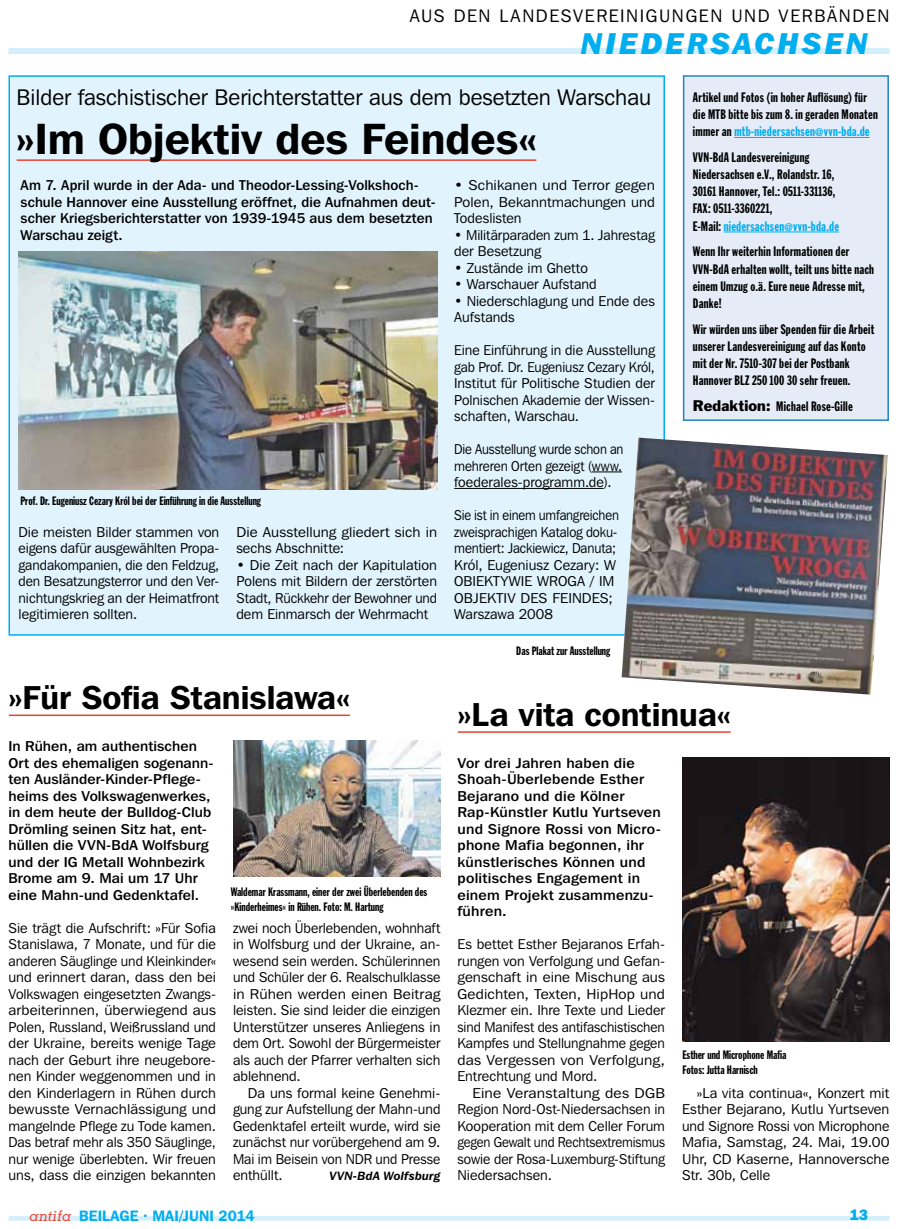
<style>
.page{position:relative;width:898px;height:1229px;background:#fff}
.page>*{position:absolute;margin:0;border:0;box-sizing:border-box;transform-origin:0 0}
.t1{font:600 43.5px "Franklin Gothic IT Cby BT";color:#000}
.t2{font:600 33px "Franklin Gothic IT Cby BT";color:#000}
.t3{font:italic 800 30px "Franklin Gothic IT Cby BT";letter-spacing:.105em;color:#00aeef}
.t4{font:22.5px "Franklin Gothic IT Cby BT";color:#000}
.t5{font:18px "Franklin Gothic IT Cby BT";letter-spacing:.09em;color:#000}
.t6{font:600 15px "Franklin Gothic IT Cby BT";letter-spacing:.005em;color:#00aeef}
.t7{font:800 15px "Franklin Gothic IT Cby BT";color:#00aeef}
.t8{font:14.25px/16.5px "Franklin Gothic IT Cby BT";color:#000;text-align:justify}
.t9{font:500 14.25px/16.5px "Franklin Gothic IT Cby BT";letter-spacing:.01em;color:#000;scale:1.04 1}
.t10{font:500 14.25px/16.5px "Franklin Gothic IT Cby BT";letter-spacing:.01em;color:#000;scale:1.06 1}
.t11{font:500 14.25px/16.5px "Franklin Gothic IT Cby BT";letter-spacing:.01em;color:#000}
.t12{font:14.25px/16.5px "Franklin Gothic IT Cby BT";color:#000;text-align:justify;scale:1.09 1}
.t13{font:14.25px/16.5px "Franklin Gothic IT Cby BT";color:#000;scale:.91 1}
.t14{font:14.25px/16.5px "Franklin Gothic IT Cby BT";color:#000;text-align:justify;scale:.9 1}
.t15{font:14.25px/16.5px "Franklin Gothic IT Cby BT";color:#000;text-align:justify;scale:1.07 1}
.t16{font:14.25px/16.5px "Franklin Gothic IT Cby BT";color:#000;scale:1.05 1}
.t17{font:13.5px/17.2px "Franklin Gothic Extra Cond";letter-spacing:.02em;color:#000}
.t18{font:12px/15px "Franklin Gothic Extra Cond";color:#000}
.t19{font:italic 600 12px "Franklin Gothic IT Cby BT";letter-spacing:.015em;color:#000}
.s1{color:#00aeef}
.s2{font-family:"Franklin Gothic";font-size:14.25px}
.s3{font-family:"Memphis";font-weight:500;font-style:italic;color:#ef4130}
</style>
<div class="page">
<hr style="left:9px;top:1216px;width:880px;height:4px;background:#d4effc">
<div style="left:9px;top:48px;width:880px;height:6px;background:#d4effc"></div>
<hr style="left:9px;top:714px;width:341px;height:2px;background:#ef4130">
<hr style="left:457px;top:731px;width:273px;height:2px;background:#ef4130">
<img style="left:233px;top:740px;width:207px;height:136px">
<img style="left:682px;top:757px;width:207px;height:284px">
<div style="left:9px;top:76px;width:655px;height:559px;background:#e1f4fd"></div>
<hr style="left:591px;top:472px;width:31px;height:1px;background:#000">
<hr style="left:454px;top:488px;width:149px;height:1px;background:#000">
<hr style="left:17px;top:159px;width:519px;height:2px;background:#ef4130">
<img style="left:621px;top:438px;width:266px;height:257px">
<img style="left:19px;top:251px;width:418px;height:238px">
<div style="left:683px;top:76px;width:204px;height:344px;background:#e6ecf7"></div>
<hr style="left:734px;top:137px;width:135px;height:1px;background:#00aeef">
<hr style="left:723px;top:232px;width:115px;height:1px;background:#00aeef">
<div style="left:682px;top:75px;width:206px;height:346px;border:2px solid #2484c6"></div>
<p class="t5" style="left:409px;top:5px;width:481px">AUS DEN LANDESVEREINIGUNGEN UND VERBÄNDEN</p>
<h3 class="t3" style="left:581px;top:25px;width:288px">NIEDERSACHSEN</h3>
<h3 class="t4" style="left:17px;top:83px;width:636px">Bilder faschistischer Berichterstatter aus dem besetzten Warschau</h3>
<h1 class="t1" style="left:17px;top:111px;width:521px">»Im Objektiv des Feindes«</h1>
<p class="t11" style="left:21px;top:177px;width:416px">Am 7. April wurde in der Ada- und Theodor-Lessing-Volkshoch&shy;schule Hannover eine Ausstellung eröffnet, die Aufnahmen deut&shy;scher Kriegsberichterstatter von 1939-1945 aus dem besetzten Warschau zeigt.</p>
<p class="t15" style="left:454px;top:177px;width:189px">• Schikanen und Terror gegen Polen, Bekanntmachungen und Todeslisten</p>
<p class="t8" style="left:454px;top:226px;width:202px">• Militärparaden zum 1. Jahrestag der Besetzung</p>
<p class="t8" style="left:454px;top:259px;width:135px">• Zustände im Ghetto</p>
<p class="t8" style="left:454px;top:276px;width:144px">• Warschauer Aufstand</p>
<p class="t8" style="left:454px;top:292px;width:202px">• Niederschlagung und Ende des<br>Aufstands</p>
<p class="t8" style="left:454px;top:342px;width:202px">Eine Einführung in die Ausstellung gab Prof. Dr. Eugeniusz Cezary Król, Institut für Politische Studien der Polnischen Akademie der Wissen&shy;schaften, Warschau.</p>
<p class="t14" style="left:454px;top:441px;width:189px">Die Ausstellung wurde schon an mehreren Orten gezeigt (www. foederales-programm.de).</p>
<p class="t13" style="left:454px;top:507px;width:182px">Sie ist in einem umfangreichen zweisprachigen Katalog doku&shy;mentiert: Jackiewicz, Danuta;<br>Król, Eugeniusz Cezary: W<br>OBIEKTYWIE WROGA / IM<br>OBJEKTIV DES FEINDES;<br>Warszawa 2008</p>
<p class="t18" style="left:21px;top:493px;width:242px">Prof. Dr. Eugeniusz Cezary Król bei der Einführung in die Ausstellung</p>
<p class="t8" style="left:19px;top:523px;width:202px">Die meisten Bilder stammen von eigens dafür ausgewählten Propa&shy;gandakompanien, die den Feldzug, den Besatzungsterror und den Ver&shy;nichtungskrieg an der Heimatfront legitimieren sollten.</p>
<p class="t16" style="left:236px;top:523px;width:193px">Die Ausstellung gliedert sich in sechs Abschnitte:</p>
<p class="t8" style="left:236px;top:556px;width:202px">• Die Zeit nach der Kapitulation Polens mit Bildern der zerstörten Stadt, Rückkehr der Bewohner und dem Einmarsch der Wehrmacht</p>
<p class="t18" style="left:516px;top:643px;width:95px">Das Plakat zur Ausstellung</p>
<p class="t17" style="left:692px;top:88px;width:186px">Artikel und Fotos (in hoher Auflösung) für die MTB bitte bis zum 8. in geraden Monaten immer an <span class="s1">mtb-niedersachsen@vvn-bda.de</span></p>
<p class="t17" style="left:692px;top:148px;width:148px">VVN-BdA Landesvereinigung<br>Niedersachsen e.V., Rolandstr. 16,<br>30161 Hannover, Tel.: 0511-331136,<br>FAX: 0511-3360221,<br>E-Mail: <span class="s1">niedersachsen@vvn-bda.de</span></p>
<p class="t17" style="left:692px;top:243px;width:182px">Wenn Ihr weiterhin Informationen der<br>VVN-BdA erhalten wollt, teilt uns bitte nach einem Umzug o.ä. Eure neue Adresse mit,<br>Danke!</p>
<p class="t17" style="left:692px;top:320px;width:183px">Wir würden uns über Spenden für die Arbeit unserer Landesvereinigung auf das Konto mit der Nr. 7510-307 bei der Postbank Hannover BLZ 250 100 30 sehr freuen.</p>
<p class="t17" style="left:692px;top:397px;width:161px"><span class="s2">Redaktion:</span> Michael Rose-Gille</p>
<h2 class="t2" style="left:9px;top:677px;width:342px">»Für Sofia Stanislawa«</h2>
<p class="t9" style="left:9px;top:738px;width:199px">In Rühen, am authentischen<br>Ort des ehemaligen sogenann&shy;ten Ausländer-Kinder-Pflege&shy;heims des Volkswagenwerkes, in dem heute der Bulldog-Club<br>Drömling seinen Sitz hat, ent&shy;hüllen die VVN-BdA Wolfsburg und der IG Metall Wohnbezirk<br>Brome am 9. Mai um 17 Uhr eine Mahn-und Gedenktafel.</p>
<p class="t8" style="left:9px;top:919px;width:209px">Sie trägt die Aufschrift: »Für Sofia Stanislawa, 7 Monate, und für die anderen Säuglinge und Kleinkinder« und erinnert daran, dass den bei Volkswagen eingesetzten Zwangs&shy;arbeiterinnen, überwiegend aus Polen, Russland, Weißrussland und der Ukraine, bereits wenige Tage nach der Geburt ihre neugebore&shy;nen Kinder weggenommen und in den Kinderlagern in Rühen durch bewusste Vernachlässigung und mangelnde Pflege zu Tode kamen.<br>Das betraf mehr als 350 Säuglinge, nur wenige überlebten. Wir freuen uns, dass die einzigen bekannten</p>
<p class="t8" style="left:233px;top:919px;width:209px">zwei noch Überlebenden, wohnhaft in Wolfsburg und der Ukraine, an&shy;wesend sein werden. Schülerinnen und Schüler der 6. Realschulklasse in Rühen werden einen Beitrag leisten. Sie sind leider die einzigen Unterstützer unseres Anliegens in dem Ort. Sowohl der Bürgermeister als auch der Pfarrer verhalten sich ablehnend.</p>
<p class="t18" style="left:231px;top:884px;width:198px">Waldemar Krassmann, einer der zwei Überlebenden des »Kinderheimes« in Rühen. Foto: M. Hartung</p>
<p class="t8" style="left:233px;top:1084px;width:209px;text-indent:15px">Da uns formal keine Genehmi&shy;gung zur Aufstellung der Mahn-und Gedenktafel erteilt wurde, wird sie zunächst nur vorübergehend am 9.<br>Mai im Beisein von NDR und Presse enthüllt.</p>
<p class="t19" style="left:329px;top:1169px;width:112px">VVN-BdA Wolfsburg</p>
<h2 class="t2" style="left:457px;top:694px;width:274px">»La vita continua«</h2>
<p class="t10" style="left:457px;top:754px;width:193px">Vor drei Jahren haben die<br>Shoah-Überlebende Esther<br>Bejarano und die Kölner<br>Rap-Künstler Kutlu Yurtseven und Signore Rossi von Micro&shy;phone Mafia begonnen, ihr künstlerisches Können und politisches Engagement in einem Projekt zusammenzu&shy;führen.</p>
<p class="t8" style="left:457px;top:936px;width:209px">Es bettet Esther Bejaranos Erfah&shy;rungen von Verfolgung und Gefan&shy;genschaft in eine Mischung aus Gedichten, Texten, HipHop und Klezmer ein. Ihre Texte und Lieder sind Manifest des antifaschistischen Kampfes und Stellungnahme gegen das Vergessen von Verfolgung, Entrechtung und Mord.</p>
<p class="t12" style="left:457px;top:1084px;width:192px;text-indent:15px">Eine Veranstaltung des DGB Region Nord-Ost-Niedersachsen in Kooperation mit dem Celler Forum gegen Gewalt und Rechtsextremismus sowie der Rosa-Luxemburg-Stiftung Niedersachsen.</p>
<p class="t8" style="left:681px;top:1084px;width:209px;text-indent:15px">»La vita continua«, Konzert mit Esther Bejarano, Kutlu Yurtseven und Signore Rossi von Microphone Mafia, Samstag, 24. Mai, 19.00<br>Uhr, CD Kaserne, Hannoversche Str. 30b, Celle</p>
<p class="t18" style="left:682px;top:1047px;width:105px">Esther und Microphone Mafia<br>Fotos: Jutta Harnisch</p>
<p class="t6" style="left:30px;top:1206px;width:226px"><span class="s3">antifa</span> BEILAGE · Mai/juni 2014</p>
<p class="t7" style="left:849px;top:1205px;width:20px">13</p>
</div>
